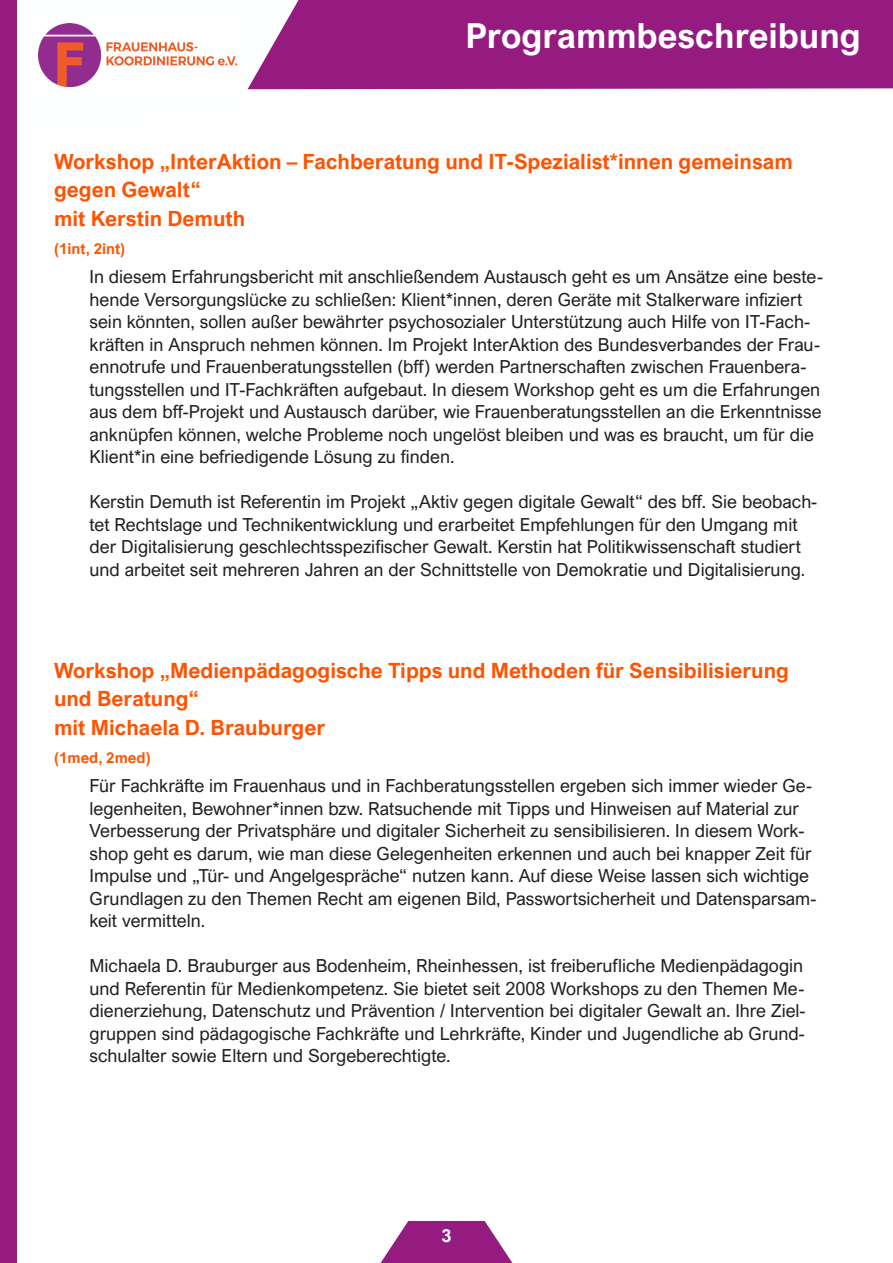
<style>
.page{position:relative;width:893px;height:1263px;background:#fff}
.page>*{position:absolute;margin:0;border:0;box-sizing:border-box;transform-origin:0 0}
.t1{font:700 34.5px "Arial Nova";color:#fff}
.t2{font:700 21px/28.5px "Arial Nova";color:#fe5303}
.t3{font:18px/22.5px "Arial Nova";color:#231f20}
.t4{font:700 18px "Arial Nova";color:#fff}
.t5{font:700 15px "Arial Nova";color:#fe5303}
</style>
<div class="page">
<div style="left:312px;top:0;width:581px;height:90px;background:#951b80"></div>
<svg style="left:16px;top:0;width:296px;height:142px"></svg>
<div style="left:0;top:0;width:16px;height:1263px;background:#951b80"></div>
<svg style="left:380px;top:1221px;width:133px;height:42px"></svg>
<img style="left:38px;top:23px;width:198px;height:63px">
<p class="t1" style="left:466px;top:16px;width:397px">Programmbeschreibung</p>
<p class="t2" style="left:54px;top:147px;width:740px">Workshop „InterAktion – Fachberatung und IT-Spezialist*innen gemeinsam gegen Gewalt“<br>mit Kerstin Demuth</p>
<p class="t5" style="left:54px;top:240px;width:73px">(1int, 2int)</p>
<p class="t3" style="left:90px;top:265px;width:735px">In diesem Erfahrungsbericht mit anschließendem Austausch geht es um Ansätze eine beste&shy;hende Versorgungslücke zu schließen: Klient*innen, deren Geräte mit Stalkerware infiziert sein könnten, sollen außer bewährter psychosozialer Unterstützung auch Hilfe von IT-Fach&shy;kräften in Anspruch nehmen können. Im Projekt InterAktion des Bundesverbandes der Frau&shy;ennotrufe und Frauenberatungsstellen (bff) werden Partnerschaften zwischen Frauenbera&shy;tungsstellen und IT-Fachkräften aufgebaut. In diesem Workshop geht es um die Erfahrungen aus dem bff-Projekt und Austausch darüber, wie Frauenberatungsstellen an die Erkenntnisse anknüpfen können, welche Probleme noch ungelöst bleiben und was es braucht, um für die Klient*in eine befriedigende Lösung zu finden.</p>
<p class="t3" style="left:90px;top:490px;width:729px">Kerstin Demuth ist Referentin im Projekt „Aktiv gegen digitale Gewalt“ des bff. Sie beobach&shy;tet Rechtslage und Technikentwicklung und erarbeitet Empfehlungen für den Umgang mit der Digitalisierung geschlechtsspezifischer Gewalt. Kerstin hat Politikwissenschaft studiert und arbeitet seit mehreren Jahren an der Schnittstelle von Demokratie und Digitalisierung.</p>
<p class="t2" style="left:54px;top:656px;width:736px">Workshop „Medienpädagogische Tipps und Methoden für Sensibilisierung</p>
<p class="t2" style="left:54px;top:684px;width:146px">und Beratung“</p>
<p class="t2" style="left:54px;top:713px;width:273px">mit Michaela D. Brauburger</p>
<p class="t5" style="left:54px;top:749px;width:98px">(1med, 2med)</p>
<p class="t3" style="left:90px;top:774px;width:728px">Für Fachkräfte im Frauenhaus und in Fachberatungsstellen ergeben sich immer wieder Ge&shy;legenheiten, Bewohner*innen bzw. Ratsuchende mit Tipps und Hinweisen auf Material zur Verbesserung der Privatsphäre und digitaler Sicherheit zu sensibilisieren. In diesem Work&shy;shop geht es darum, wie man diese Gelegenheiten erkennen und auch bei knapper Zeit für Impulse und „Tür- und Angelgespräche“ nutzen kann. Auf diese Weise lassen sich wichtige Grundlagen zu den Themen Recht am eigenen Bild, Passwortsicherheit und Datensparsam&shy;keit vermitteln.</p>
<p class="t3" style="left:90px;top:954px;width:718px">Michaela D. Brauburger aus Bodenheim, Rheinhessen, ist freiberufliche Medienpädagogin und Referentin für Medienkompetenz. Sie bietet seit 2008 Workshops zu den Themen Me&shy;dienerziehung, Datenschutz und Prävention / Intervention bei digitaler Gewalt an. Ihre Ziel&shy;gruppen sind pädagogische Fachkräfte und Lehrkräfte, Kinder und Jugendliche ab Grund&shy;schulalter sowie Eltern und Sorgeberechtigte.</p>
<p class="t4" style="left:441px;top:1225px;width:12px">3</p>
</div>
